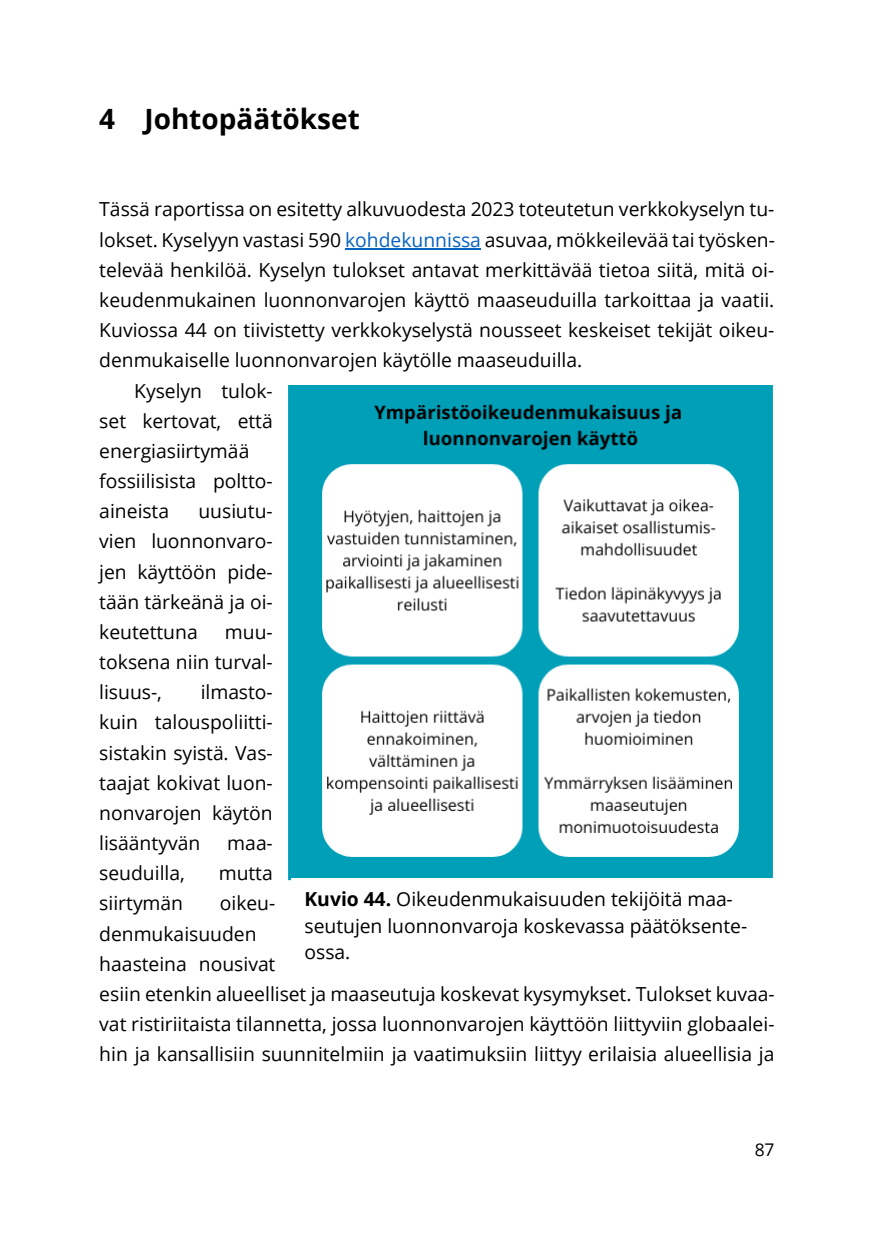
<style>
.page{position:relative;width:874px;height:1241px;background:#fff}
.page>*{position:absolute;margin:0;border:0;box-sizing:border-box;transform-origin:0 0}
.t1{font:700 28px "Open Sans";color:#000}
.t2{font:19.25px/30.1px "Open Sans";color:#000;text-align:justify}
.t3{font:17.5px "Open Sans";color:#000}
.s1{color:#0563c1}
.s2{font-family:"Open Sans Regular 2"}
.s3{font-weight:700}
</style>
<div class="page">
<hr style="left:345px;top:248px;width:136px;height:1px;background:#0563c1">
<img style="left:288px;top:385px;width:485px;height:496px">
<div style="left:291px;top:878px;width:482px;height:90px;background:#fff"></div>
<h1 class="t1" style="left:99px;top:99px;width:262px">4 Johtopäätökset</h1>
<p class="t2" style="left:99px;top:193px;width:677px">Tässä raportissa on esitetty alkuvuodesta 2023 toteutetun verkkokyselyn tu&shy;lokset. Kyselyyn vastasi 590 <span class="s1">kohdekunnissa</span> asuvaa, mökkeilevää tai työsken&shy;televää henkilöä. Kyselyn tulokset antavat merkittävää tietoa siitä, mitä oi&shy;keudenmukainen luonnonvarojen käyttö maaseuduilla tarkoittaa ja vaatii.<br>Kuviossa 44 on tiivistetty verkkokyselystä nousseet keskeiset tekijät oikeu&shy;denmukaiselle luonnonvarojen käytölle maaseuduilla.</p>
<p class="t2" style="left:99px;top:374px;width:175px;text-align:left;text-indent:35px">Kyselyn tulok&shy;set kertovat, että energiasiirtymää fossiilisista poltto&shy;aineista</p>
<p class="t2" style="left:99px;top:495px;width:175px;text-indent:99px">uusiutu&shy;vien luonnonvaro&shy;jen käyttöön pide&shy;tään <span class="s2">t</span>ärkeänä ja oi&shy;keutettuna</p>
<p class="t2" style="left:99px;top:615px;width:175px;text-indent:126px">muu&shy;toksena niin turval&shy;lisuus-,</p>
<p class="t2" style="left:99px;top:676px;width:175px;text-indent:101px">ilmasto&shy;kuin talouspoliitti&shy;sistakin syistä. Vas&shy;taajat kokivat luon&shy;nonvarojen käytön lisääntyvän</p>
<p class="t2" style="left:227px;top:827px;width:47px">maa-</p>
<p class="t2" style="left:99px;top:857px;width:87px">seuduilla,</p>
<p class="t2" style="left:219px;top:857px;width:55px">mutta</p>
<p class="t2" style="left:99px;top:887px;width:85px">siirtymän</p>
<p class="t2" style="left:304px;top:885px;width:444px;line-height:26.1px;text-align:left"><span class="s3">Kuvio 44.</span> Oikeudenmukaisuuden tekijöitä maa&shy;seutujen luonnonvaroja koskevassa päätöksente&shy;ossa.</p>
<p class="t2" style="left:99px;top:887px;width:676px;text-align:left;text-indent:120px">oikeu-<br>denmukaisuuden<br>haasteina nousivat<br>esiin etenkin alueelliset ja maaseutuja koskevat kysymykset. Tulokset kuvaa&shy;vat ristiriitaista tilannetta, jossa luonnonvarojen käyttöön liittyviin globaalei&shy;hin ja kansallisiin suunnitelmiin ja vaatimuksiin liittyy erilaisia alueellisia ja</p>
<p class="t3" style="left:754px;top:1136px;width:21px">87</p>
</div>
